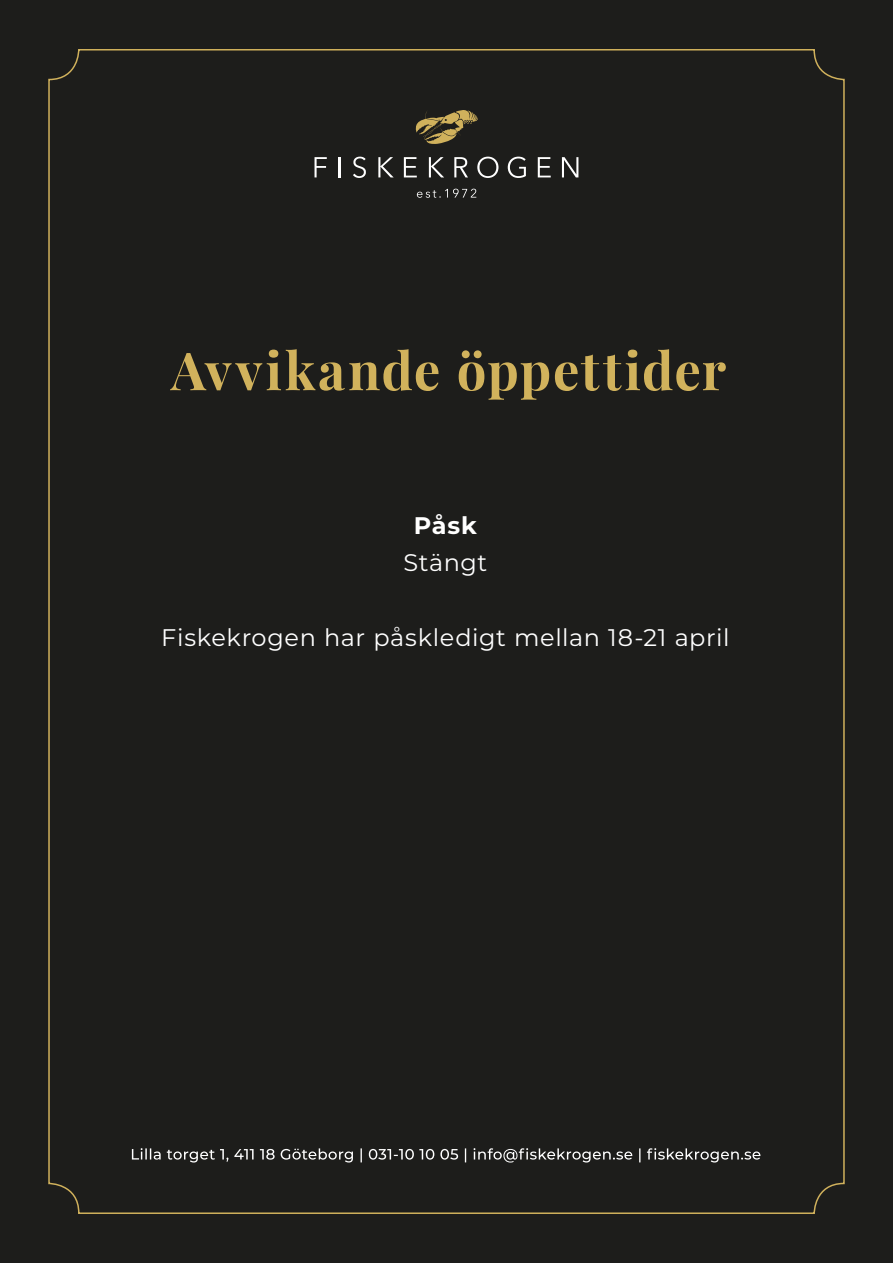
<style>
.page{position:relative;width:893px;height:1263px;background:#1d1d1b}
.page>*{position:absolute;margin:0;border:0;box-sizing:border-box;transform-origin:0 0}
.t1{font:700 52.5px "Playfair Display";letter-spacing:.03em;color:#d1b25c}
.t2{font:24px "Montserrat";letter-spacing:.025em;color:#fff}
.t3{font:700 24px "Montserrat";color:#fff}
</style>
<div class="page">
<svg style="left:417px;top:189px;width:59px;height:9px"></svg>
<svg style="left:415px;top:110px;width:63px;height:34px"></svg>
<svg style="left:315px;top:157px;width:12px;height:20px"></svg>
<hr style="left:339px;top:157px;width:2px;height:20px;background:#fff">
<svg style="left:353px;top:157px;width:13px;height:21px"></svg>
<svg style="left:378px;top:157px;width:15px;height:20px"></svg>
<svg style="left:404px;top:157px;width:13px;height:20px"></svg>
<svg style="left:429px;top:157px;width:15px;height:20px"></svg>
<svg style="left:454px;top:157px;width:14px;height:20px"></svg>
<svg style="left:477px;top:157px;width:21px;height:21px"></svg>
<svg style="left:508px;top:157px;width:18px;height:21px"></svg>
<svg style="left:538px;top:157px;width:13px;height:20px"></svg>
<svg style="left:562px;top:157px;width:16px;height:20px"></svg>
<svg style="left:132px;top:1148px;width:628px;height:14px"></svg>
<p class="t1" style="left:171px;top:329px;width:557px">Avvikande öppettider</p>
<p class="t3" style="left:414px;top:508px;width:65px">Påsk</p>
<p class="t2" style="left:403px;top:546px;width:85px">Stängt</p>
<p class="t2" style="left:161px;top:621px;width:570px">Fiskekrogen har påskledigt mellan 18-21 april</p>
</div>
